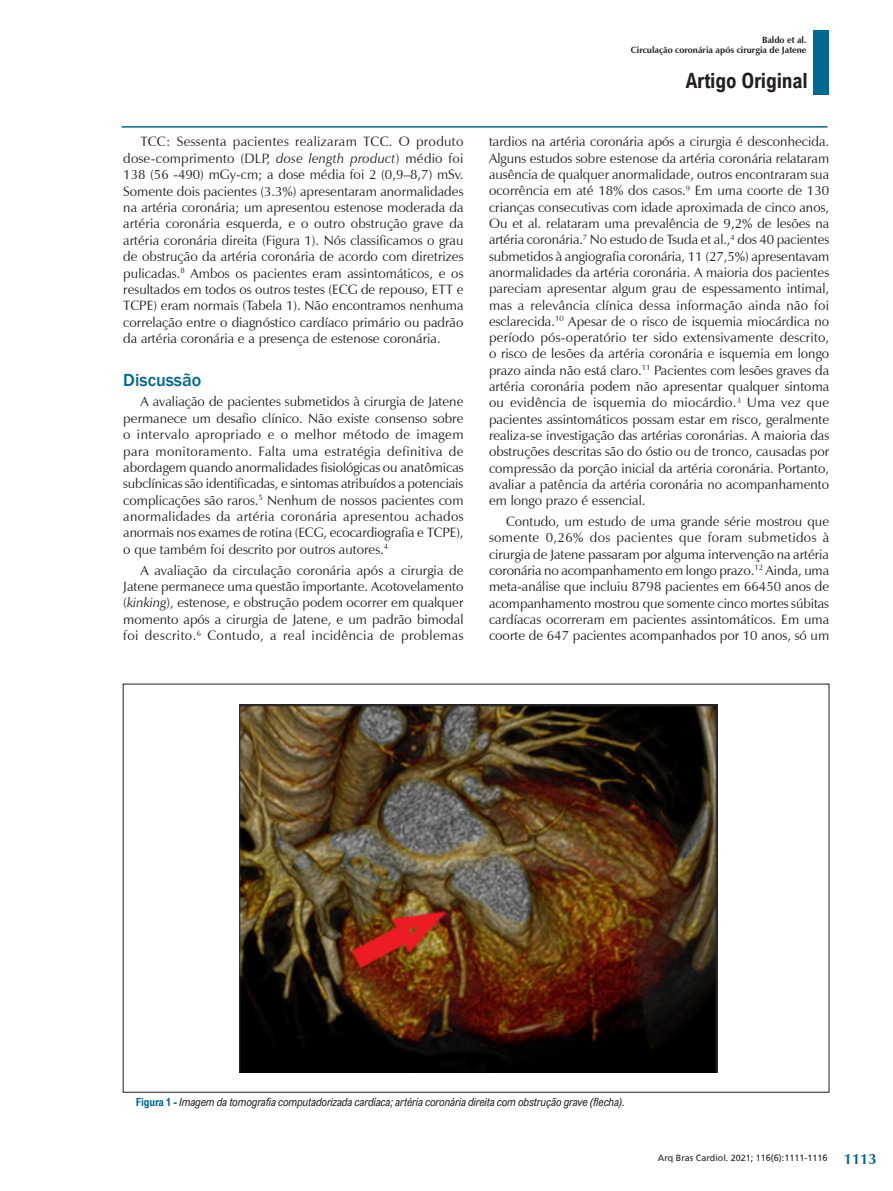
<style>
.page{position:relative;width:893px;height:1191px;background:#fff}
.page>*{position:absolute;margin:0;border:0;box-sizing:border-box;transform-origin:0 0}
.t1{font:700 21px "Arial Nova Cond";letter-spacing:-.01em;color:#231f20}
._02_-_TITULO_-_MATER{font:500 18px "Franklin Gothic";color:#006991}
.t2{font:700 15px "Zapf Humanist 601 BT";color:#006991}
._01-TEXTO_BASICO{font:13.5px/16.4px "Zapf Humanist 601 BT";color:#231f20;text-align:justify}
._06_-_LEGENDA_FIGURA{font:italic 11.25px "Arial Nova Cond";letter-spacing:-.01em;color:#231f20}
.t3{font:700 9px/10.8px "Zapf Humanist 601 BT";color:#231f20;text-align:right}
.t4{font:9px "Frutiger";color:#231f20}
.s1{font-style:italic}
.s2{font-weight:700;font-style:normal;color:#006991}
</style>
<div class="page">
<hr style="left:122px;top:126px;width:705px;height:2px;background:#006991">
<div style="left:813px;top:30px;width:16px;height:64px;background:#006991"></div>
<img style="left:240px;top:705px;width:477px;height:367px">
<p class="_01-TEXTO_BASICO" style="left:123px;top:134px;width:342px;text-indent:17px">TCC: Sessenta pacientes realizaram TCC. O produto dose-comprimento (DLP, <span class="s1">dose length product</span>) médio foi 138 (56 -490) mGy-cm; a dose média foi 2 (0,9–8,7) mSv.<br>Somente dois pacientes (3.3%) apresentaram anormalidades na artéria coronária; um apresentou estenose moderada da artéria coronária esquerda, e o outro obstrução grave da artéria coronária direita (Figura 1). Nós classificamos o grau de obstrução da artéria coronária de acordo com diretrizes pulicadas.<sup>8</sup> Ambos os pacientes eram assintomáticos, e os resultados em todos os outros testes (ECG de repouso, ETT e TCPE) eram normais (Tabela 1). Não encontramos nenhuma correlação entre o diagnóstico cardíaco primário ou padrão da artéria coronária e a presença de estenose coronária.</p>
<p class="_02_-_TITULO_-_MATER" style="left:123px;top:368px;width:80px">Discussão</p>
<p class="_01-TEXTO_BASICO" style="left:123px;top:393px;width:342px;text-indent:17px">A avaliação de pacientes submetidos à cirurgia de Jatene permanece um desafio clínico. Não existe consenso sobre o intervalo apropriado e o melhor método de imagem para monitoramento. Falta uma estratégia definitiva de abordagem quando anormalidades fisiológicas ou anatômicas subclínicas são identificadas, e sintomas atribuídos a potenciais complicações são raros.<sup>5</sup> Nenhum de nossos pacientes com anormalidades da artéria coronária apresentou achados anormais nos exames de rotina (ECG, ecocardiografia e TCPE), o que também foi descrito por outros autores.<sup>4</sup></p>
<p class="_01-TEXTO_BASICO" style="left:123px;top:562px;width:342px;text-indent:17px">A avaliação da circulação coronária após a cirurgia de Jatene permanece uma questão importante. Acotovelamento (<span class="s1">kinking</span>), estenose, e obstrução podem ocorrer em qualquer momento após a cirurgia de Jatene, e um padrão bimodal foi descrito.<sup>6</sup> Contudo, a real incidência de problemas</p>
<p class="t3" style="left:631px;top:34px;width:177px">Baldo et al.<br>Circulação coronária após cirurgia de Jatene</p>
<h1 class="t1" style="left:686px;top:67px;width:124px">Artigo Original</h1>
<p class="_01-TEXTO_BASICO" style="left:489px;top:134px;width:342px">tardios na artéria coronária após a cirurgia é desconhecida.<br>Alguns estudos sobre estenose da artéria coronária relataram ausência de qualquer anormalidade, outros encontraram sua ocorrência em até 18% dos casos.<sup>9</sup> Em uma coorte de 130 crianças consecutivas com idade aproximada de cinco anos, Ou et al. relataram uma prevalência de 9,2% de lesões na artéria coronária.<sup>7</sup> No estudo de Tsuda et al.,<sup>4</sup> dos 40 pacientes submetidos à angiografia coronária, 11 (27,5%) apresentavam anormalidades da artéria coronária. A maioria dos pacientes pareciam apresentar algum grau de espessamento intimal, mas a relevância clínica dessa informação ainda não foi esclarecida.<sup>10</sup> Apesar de o risco de isquemia miocárdica no período pós-operatório ter sido extensivamente descrito, o risco de lesões da artéria coronária e isquemia em longo prazo ainda não está claro.<sup>11</sup> Pacientes com lesões graves da artéria coronária podem não apresentar qualquer sintoma ou evidência de isquemia do miocárdio.<sup>3</sup> Uma vez que pacientes assintomáticos possam estar em risco, geralmente realiza-se investigação das artérias coronárias. A maioria das obstruções descritas são do óstio ou de tronco, causadas por compressão da porção inicial da artéria coronária. Portanto, avaliar a patência da artéria coronária no acompanhamento em longo prazo é essencial.</p>
<p class="_01-TEXTO_BASICO" style="left:489px;top:513px;width:342px;text-indent:17px">Contudo, um estudo de uma grande série mostrou que somente 0,26% dos pacientes que foram submetidos à cirurgia de Jatene passaram por alguma intervenção na artéria coronária no acompanhamento em longo prazo.<sup>12</sup> Ainda, uma meta-análise que incluiu 8798 pacientes em 66450 anos de acompanhamento mostrou que somente cinco mortes súbitas cardíacas ocorreram em pacientes assintomáticos. Em uma coorte de 647 pacientes acompanhados por 10 anos, só um</p>
<p class="_06_-_LEGENDA_FIGURA" style="left:136px;top:1095px;width:491px"><span class="s2">Figura 1 -</span> Imagem da tomografia computadorizada cardíaca; artéria coronária direita com obstrução grave (flecha).</p>
<p class="t4" style="left:658px;top:1153px;width:171px">Arq Bras Cardiol. 2021; 116(6):1111-1116</p>
<p class="t2" style="left:844px;top:1149px;width:34px">1113</p>
</div>
